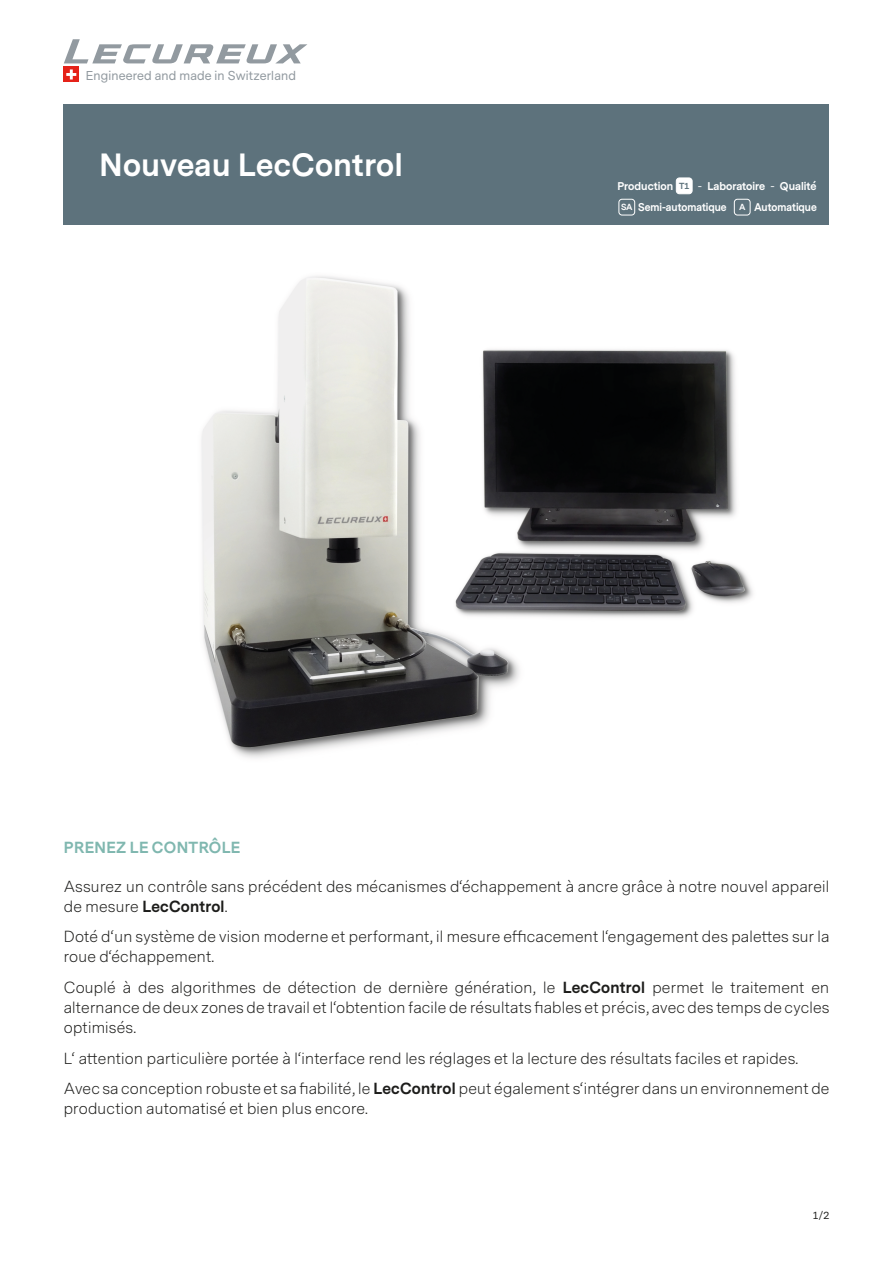
<style>
.page{position:relative;width:893px;height:1263px;background:#fff}
.page>*{position:absolute;margin:0;border:0;box-sizing:border-box;transform-origin:0 0}
.t1{font:700 30px "Messina Sans";letter-spacing:.015em;color:#fff}
.t2{font:300 15px/20.2px "Messina Sans";letter-spacing:.015em;color:#1d1d1b}
.Titre_Catégories{font:700 15px "Messina Sans";letter-spacing:.025em;color:#7fb7af}
.t3{font:12px "Messina Sans";letter-spacing:.015em;color:#929aa0}
.t4{font:700 10.5px "Messina Sans";color:#fff}
.t5{font:700 10.5px "Messina Sans";color:#fff;scale:.95 1}
.t6{font:9.75px "Messina Sans";color:#1d1d1b}
.t7{font:700 8.25px "Messina Sans";color:#fff}
.t8{font:700 8.25px "Messina Sans";color:#5d727c}
.s1{font-weight:400}
.s2{font-weight:700}
</style>
<div class="page">
<div style="left:64px;top:105px;width:765px;height:120px;background:#5d727c"></div>
<div style="left:64px;top:67px;width:15px;height:15px;background:#e52219"></div>
<svg style="left:66px;top:69px;width:10px;height:10px"></svg>
<svg style="left:64px;top:39px;width:243px;height:24px"></svg>
<img style="left:201px;top:276px;width:552px;height:482px">
<div style="left:676px;top:178px;width:16px;height:16px;background:#fff;border-radius:3px"></div>
<div style="left:676px;top:178px;width:16px;height:16px;border:1px solid #fff;border-radius:3px"></div>
<div style="left:618px;top:199px;width:17px;height:16px;border:1px solid #fff;border-radius:3px"></div>
<div style="left:734px;top:199px;width:16px;height:16px;border:1px solid #fff;border-radius:3px"></div>
<p class="t3" style="left:86px;top:67px;width:212px">Engineered and made in Switzerland</p>
<p class="t1" style="left:100px;top:143px;width:304px">Nouveau LecControl</p>
<p class="t4" style="left:617px;top:178px;width:57px">Production</p>
<p class="t8" style="left:679px;top:180px;width:12px">T1</p>
<p class="t4" style="left:698px;top:178px;width:120px"><span class="s1">-</span> Laboratoire <span class="s1">-</span> Qualité</p>
<p class="t7" style="left:621px;top:201px;width:13px">SA</p>
<p class="t5" style="left:638px;top:199px;width:95px">Semi-automatique</p>
<p class="t7" style="left:739px;top:201px;width:8px">A</p>
<p class="t5" style="left:754px;top:199px;width:68px">Automatique</p>
<p class="Titre_Catégories" style="left:64px;top:837px;width:178px">PRENEZ LE CONTRÔLE</p>
<p class="t2" style="left:64px;top:876px;width:767px">Assurez un contrôle sans précédent des mécanismes d‘échappement à ancre grâce à notre nouvel appareil de mesure <span class="s2">LecControl</span>.</p>
<p class="t2" style="left:64px;top:927px;width:767px">Doté d‘un système de vision moderne et performant, il mesure efficacement l‘engagement des palettes sur la roue d‘échappement.</p>
<p class="t2" style="left:64px;top:977px;width:767px;text-align:justify">Couplé à des algorithmes de détection de dernière génération, le <span class="s2">LecControl</span> permet le traitement en alternance de deux zones de travail et l‘obtention facile de résultats fiables et précis, avec des temps de cycles optimisés.</p>
<p class="t2" style="left:64px;top:1048px;width:736px">L‘ attention particulière portée à l‘interface rend les réglages et la lecture des résultats faciles et rapides.</p>
<p class="t2" style="left:64px;top:1079px;width:767px">Avec sa conception robuste et sa fiabilité, le <span class="s2">LecControl</span> peut également s‘intégrer dans un environnement de production automatisé et bien plus encore.</p>
<p class="t6" style="left:813px;top:1208px;width:18px">1/2</p>
</div>
